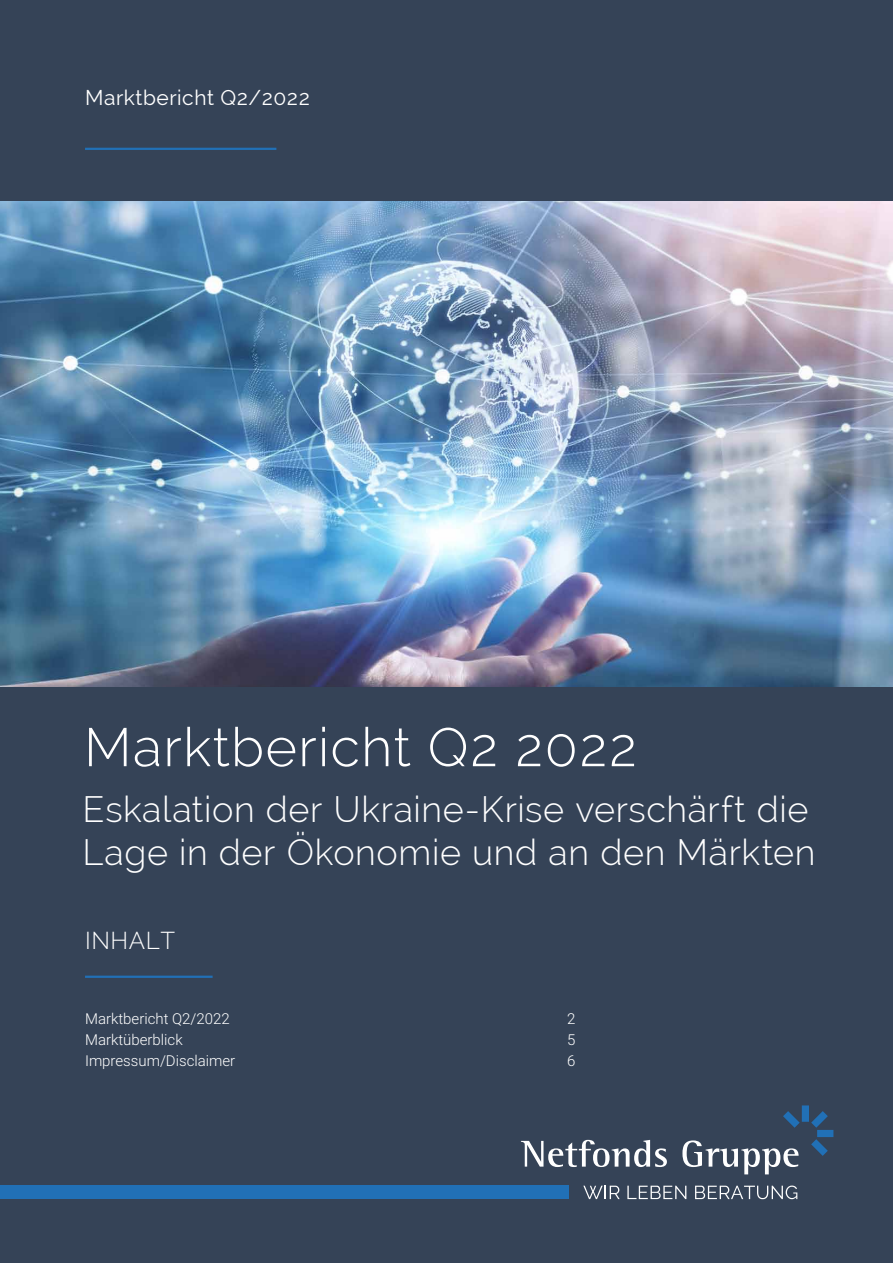
<style>
.page{position:relative;width:893px;height:1263px;background:#354357}
.page>*{position:absolute;margin:0;border:0;box-sizing:border-box;transform-origin:0 0}
.t1{font:300 54px "Raleway";letter-spacing:.025em;color:#fff}
.t2{font:300 36px/43.2px "Raleway";letter-spacing:.015em;color:#fff}
.t3{font:300 24px "Raleway";letter-spacing:.025em;color:#fff}
.t4{font:21px "Raleway";letter-spacing:.025em;color:#fff}
.t5{font:300 15px "Roboto";color:#fff}
</style>
<div class="page">
<div style="left:0;top:1186px;width:568px;height:13px;background:#2170b6"></div>
<svg style="left:583px;top:1186px;width:37px;height:13px"></svg>
<svg style="left:627px;top:1186px;width:59px;height:13px"></svg>
<svg style="left:695px;top:1185px;width:102px;height:14px"></svg>
<svg style="left:521px;top:1140px;width:146px;height:27px"></svg>
<svg style="left:682px;top:1140px;width:117px;height:34px"></svg>
<svg style="left:811px;top:1111px;width:17px;height:17px"></svg>
<div style="left:817px;top:1130px;width:16px;height:7px;background:#2170b6"></div>
<div style="left:802px;top:1105px;width:7px;height:17px;background:#2170b6"></div>
<svg style="left:811px;top:1139px;width:17px;height:17px"></svg>
<svg style="left:783px;top:1111px;width:17px;height:17px"></svg>
<hr style="left:85px;top:148px;width:191px;height:2px;background:#2170b6">
<hr style="left:85px;top:976px;width:128px;height:2px;background:#2170b6">
<img style="left:0;top:202px;width:893px;height:485px">
<p class="t4" style="left:85px;top:85px;width:226px">Marktbericht Q2/2022</p>
<h1 class="t1" style="left:84px;top:716px;width:555px">Marktbericht Q2 2022</h1>
<p class="t2" style="left:82px;top:788px;width:734px">Eskalation der Ukraine-Krise verschärft die<br>Lage in der Ökonomie und an den Märkten</p>
<p class="t3" style="left:85px;top:926px;width:92px">INHALT</p>
<p class="t5" style="left:85px;top:1008px;width:146px">Marktbericht Q2/2022</p>
<p class="t5" style="left:567px;top:1008px;width:10px">2</p>
<p class="t5" style="left:85px;top:1029px;width:99px">Marktüberblick</p>
<p class="t5" style="left:567px;top:1029px;width:10px">5</p>
<p class="t5" style="left:85px;top:1050px;width:152px">Impressum/Disclaimer</p>
<p class="t5" style="left:567px;top:1050px;width:10px">6</p>
</div>
